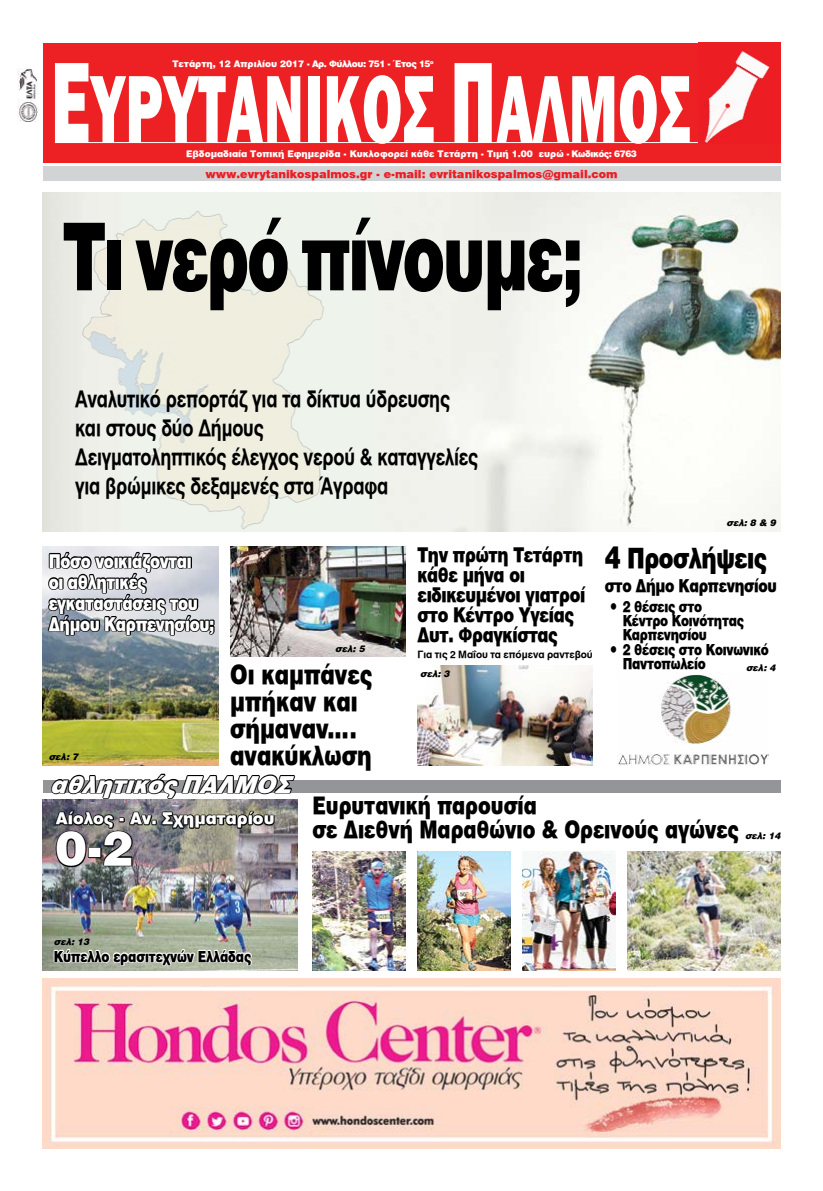
<style>
.page{position:relative;width:823px;height:1191px;background:#fff}
.page>*{position:absolute;margin:0;border:0;box-sizing:border-box;transform-origin:0 0}
.t1{font:800 100px "Franklin Gothic";letter-spacing:.01em;color:#fff;scale:.58 1}
.t2{font:900 92.6px "UB Helvetica";letter-spacing:-.03em;color:#000;scale:.68 1}
.t3{font:900 46px "UB Helvetica";color:#fff}
.t4{font:900 27.5px "UB Helvetica";letter-spacing:-.02em;color:#000;scale:.8 1}
.t5{font:900 26.2px/27px "UB Helvetica";color:#000;scale:.8 1}
.t6{font:900 23.8px/24px "UB Helvetica";color:#000;scale:.8 1}
.t7{font:italic 900 23px "UB Helvetica";color:#fff}
.t8{font:22.5px/29px "UB Helvetica Bold";letter-spacing:-.01em;color:#000;scale:.8 1}
.t9{font:900 20px/20px "UB Helvetica";letter-spacing:-.02em;color:#000;scale:.8 1}
.t10{font:900 18.8px/21px "UB Helvetica";letter-spacing:-.02em;color:#fff;scale:.8 1}
.t11{font:900 17.5px "UB Helvetica";letter-spacing:-.02em;color:#000;scale:.8 1}
.t12{font:900 16px "UB Helvetica";color:#fff}
.t13{font:900 15px/14.4px "UB Helvetica";letter-spacing:-.02em;color:#000;scale:.8 1}
.t14{font:900 11px "UB Helvetica";color:#ed1d24}
.t15{font:10px "UB Helvetica Bold";color:#000}
.t16{font:900 9px "UB Helvetica";color:#fff}
.t17{font:italic 900 9px "UB Helvetica";color:#000}
.s1{font-size:119.6px}
.s2{font-size:30px}
</style>
<div class="page">
<img style="left:43px;top:546px;width:175px;height:219px">
<div style="left:43px;top:43px;width:737px;height:119px;background:#ed2124"></div>
<hr style="left:55px;top:142px;width:649px;height:1px;background:#fff">
<div style="left:697px;top:43px;width:83px;height:101px;background:#ed1d24"></div>
<img style="left:697px;top:51px;width:73px;height:93px">
<img style="left:18px;top:69px;width:21px;height:53px">
<div style="left:43px;top:166px;width:737px;height:15px;background:#d1d3d4"></div>
<img style="left:42px;top:978px;width:738px;height:170px">
<div style="left:43px;top:780px;width:737px;height:13px;background:#939598"></div>
<img style="left:43px;top:800px;width:255px;height:170px">
<img style="left:50px;top:703px;width:247px;height:165px">
<svg style="left:53px;top:929px;width:200px;height:50px"></svg>
<img style="left:312px;top:851px;width:93px;height:119px">
<img style="left:417px;top:851px;width:93px;height:119px">
<img style="left:522px;top:851px;width:93px;height:119px">
<img style="left:627px;top:851px;width:153px;height:119px">
<img style="left:43px;top:193px;width:737px;height:338px">
<img style="left:417px;top:666px;width:175px;height:99px">
<img style="left:618px;top:674px;width:150px;height:91px">
<svg style="left:46px;top:550px;width:169px;height:86px;background:#86888d"></svg>
<img style="left:230px;top:546px;width:175px;height:110px">
<img style="left:81px;top:198px;width:262px;height:333px">
<p class="t16" style="left:172px;top:59px;width:262px">Τετάρτη, 12 Απριλίου 2017 - Αρ. Φύλλου: 751 - Έτος 15<sup>ο</sup></p>
<h1 class="t1" style="left:51px;top:44px;width:1104px"><span class="s1">Ε</span>ΥΡΥΤΑΝΙΚΟΣ <span class="s1">Π</span>ΑΛΜΟΣ</h1>
<p class="t16" style="left:186px;top:148px;width:452px">Εβδομαδιαία Τοπική Εφημερίδα - Κυκλοφορεί κάθε Τετάρτη - Τιμή 1.00 ευρώ - Κωδικός: 6763</p>
<p class="t14" style="left:205px;top:167px;width:413px">www.evrytanikospalmos.gr - e-mail: evritanikospalmos@gmail.com</p>
<h2 class="t2" style="left:63px;top:202px;width:767px">Τι νερό πίνουμε;</h2>
<p class="t8" style="left:75px;top:384px;width:505px">Αναλυτικό ρεπορτάζ για τα δίκτυα ύδρευσης και στους δύο Δήμους<br>Δειγματοληπτικός έλεγχος νερού &amp; καταγγελίες για βρώμικες δεξαμενές στα Άγραφα</p>
<p class="t10" style="left:49px;top:550px;width:209px">Πόσο νοικιάζονται<br>οι αθλητικές εγκαταστάσεις του<br>Δήμου Καρπενησίου;</p>
<p class="t17" style="left:49px;top:752px;width:33px">σελ: 7</p>
<p class="t17" style="left:335px;top:643px;width:33px">σελ: 5</p>
<p class="t5" style="left:230px;top:661px;width:179px">Οι καμπάνες μπήκαν και σήμαναν…. ανακύκλωση</p>
<p class="t9" style="left:417px;top:545px;width:211px">Την πρώτη Τετάρτη κάθε μήνα οι ειδικευμένοι γιατροί στο Κέντρο Υγείας<br>Δυτ. Φραγκίστας</p>
<p class="t15" style="left:417px;top:649px;width:177px">Για τις 2 Μαΐου τα επόμενα ραντεβού</p>
<p class="t17" style="left:420px;top:669px;width:33px">σελ: 3</p>
<p class="t17" style="left:726px;top:517px;width:53px">σελ: 8 &amp; 9</p>
<p class="t4" style="left:604px;top:542px;width:204px"><span class="s2">4</span> Προσλήψεις</p>
<p class="t11" style="left:604px;top:576px;width:217px">στο Δήμο Καρπενησίου</p>
<p class="t13" style="left:622px;top:599px;width:153px;text-indent:-14px">• 2 θέσεις στο<br>Κέντρο Κοινότητας<br>Καρπενησίου</p>
<p class="t13" style="left:622px;top:642px;width:184px;text-indent:-14px">• 2 θέσεις στο Κοινωνικό<br>Παντοπωλείο</p>
<p class="t17" style="left:745px;top:662px;width:33px">σελ: 4</p>
<p class="t7" style="left:50px;top:771px;width:251px">αθλητικόςΠΑΛΜΟΣ</p>
<p class="t12" style="left:56px;top:809px;width:220px">Αίολος - Αν. Σχηματαρίου</p>
<h3 class="t3" style="left:56px;top:821px;width:79px">0-2</h3>
<p class="t6" style="left:312px;top:794px;width:534px">Ευρυτανική παρουσία<br>σε Διεθνή Μαραθώνιο &amp; Ορεινούς αγώνες</p>
<p class="t17" style="left:744px;top:830px;width:39px">σελ: 14</p>
<p class="t17" style="left:54px;top:936px;width:39px">σελ: 13</p>
<p class="t13" style="left:54px;top:949px;width:248px">Κύπελλο ερασιτεχνών Ελλάδας</p>
</div>
